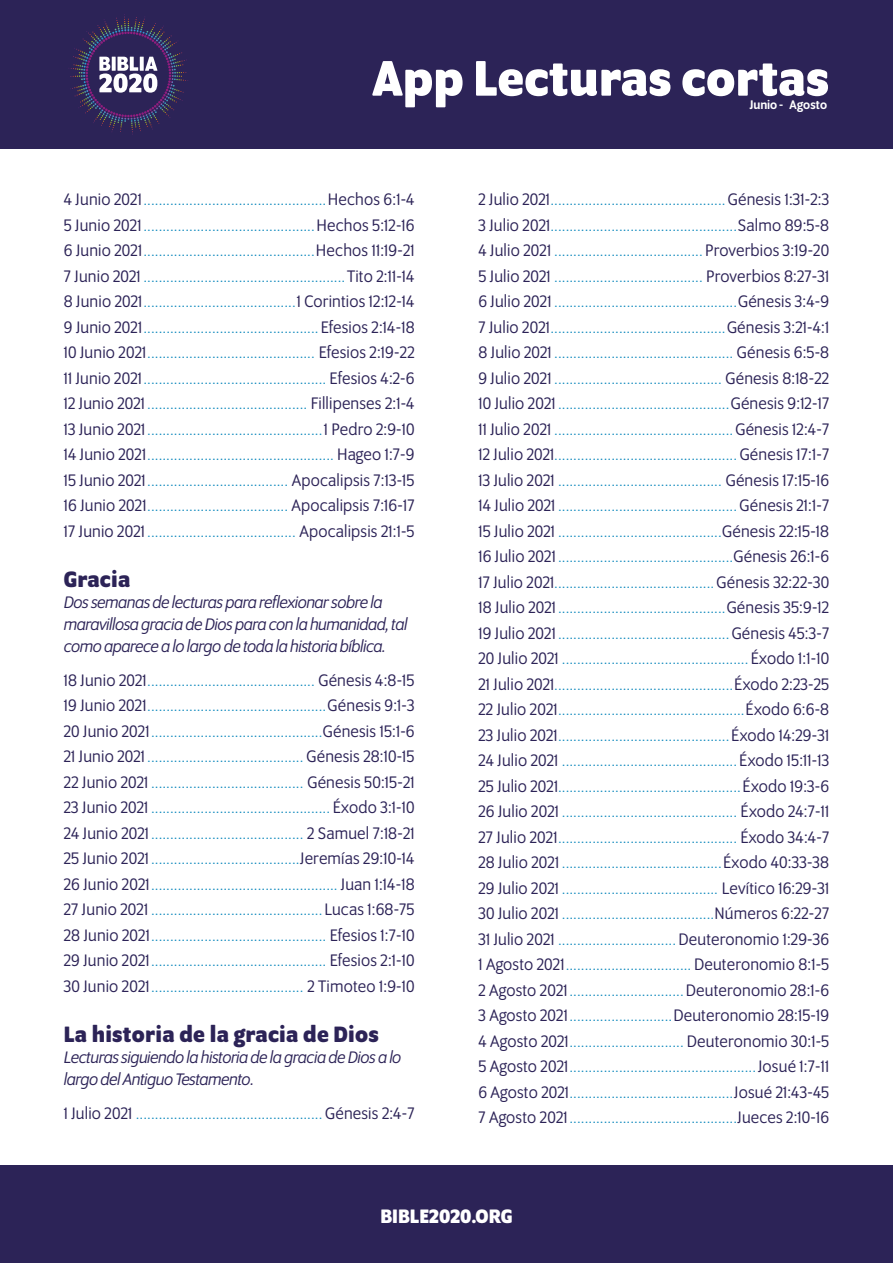
<style>
.page{position:relative;width:893px;height:1263px;background:#fff}
.page>*{position:absolute;margin:0;border:0;box-sizing:border-box;transform-origin:0 0}
.t1{font:700 54px "Program OT";color:#fff}
.t2{font:700 24px "Program OT";letter-spacing:.01em;color:#2c2357}
.t3{font:700 21px "Program OT";color:#fff}
.t4{font:italic 18px/21.6px "Program OT";letter-spacing:-.025em;color:#2c2357}
.t5{font:18px "Program OT";letter-spacing:.01em;color:#2c2357}
.t6{font:15px/25.5px "Program OT";color:#0986bb;text-align:justify}
.t7{font:500 13.5px "Program OT";letter-spacing:.005em;color:#fff}
.s1{font-size:18px;color:#2c2357}
.s2{font-size:15px;color:#0986bb}
</style>
<div class="page">
<div style="left:0;top:0;width:893px;height:149px;background:#2c2357"></div>
<div style="left:0;top:1166px;width:893px;height:97px;background:#2c2357"></div>
<svg style="left:104px;top:14px;width:41px;height:10px"></svg>
<svg style="left:99px;top:57px;width:58px;height:36px"></svg>
<h1 class="t1" style="left:372px;top:47px;width:458px">App Lecturas cortas</h1>
<p class="t7" style="left:750px;top:97px;width:79px">Junio - Agosto</p>
<p class="t6" style="left:64px;top:188px;width:352px"><span class="s1">4 Junio 2021</span>................................................<span class="s1">Hechos 6:1-4<br>5 Junio 2021</span>.............................................<span class="s1">Hechos 5:12-16<br>6 Junio 2021</span>.............................................<span class="s1">Hechos 11:19-21<br>7 Junio 2021</span> .....................................................<span class="s1">Tito 2:11-14<br>8 Junio 2021</span>........................................<span class="s1">1 Corintios 12:12-14<br>9 Junio 2021</span>.............................................. <span class="s1">Efesios 2:14-18<br>10 Junio 2021</span>............................................ <span class="s1">Efesios 2:19-22<br>11 Junio 2021</span>................................................ <span class="s1">Efesios 4:2-6<br>12 Junio 2021</span> .......................................... <span class="s1">Fillipenses 2:1-4<br>13 Junio 2021</span>..............................................<span class="s1">1 Pedro 2:9-10<br>14 Junio 2021</span>................................................. <span class="s1">Hageo 1:7-9<br>15 Junio 2021</span>..................................... <span class="s1">Apocalipsis 7:13-15<br>16 Junio 2021</span>..................................... <span class="s1">Apocalipsis 7:16-17<br>17 Junio 2021</span> ....................................... <span class="s1">Apocalipsis 21:1-5</span></p>
<h2 class="t2" style="left:64px;top:565px;width:68px">Gracia</h2>
<p class="t4" style="left:64px;top:592px;width:345px">Dos semanas de lecturas para reflexionar sobre la maravillosa gracia de Dios para con la humanidad, tal como aparece a lo largo de toda la historia bíblica.</p>
<p class="t6" style="left:64px;top:668px;width:352px"><span class="s1">18 Junio 2021</span>............................................ <span class="s1">Génesis 4:8-15<br>19 Junio 2021</span>...............................................<span class="s1">Génesis 9:1-3<br>20 Junio 2021</span>.............................................<span class="s1">Génesis 15:1-6<br>21 Junio 2021</span> ......................................... <span class="s1">Génesis 28:10-15<br>22 Junio 2021</span> ........................................ <span class="s1">Génesis 50:15-21<br>23 Junio 2021</span> ............................................... <span class="s1">Éxodo 3:1-10<br>24 Junio 2021</span>........................................ <span class="s1">2 Samuel 7:18-21<br>25 Junio 2021</span> .......................................<span class="s1">Jeremías 29:10-14<br>26 Junio 2021</span>................................................. <span class="s1">Juan 1:14-18<br>27 Junio 2021</span> .............................................<span class="s1">Lucas 1:68-75<br>28 Junio 2021</span>.............................................. <span class="s1">Efesios 1:7-10<br>29 Junio 2021</span>.............................................. <span class="s1">Efesios 2:1-10<br>30 Junio 2021</span>........................................ <span class="s1">2 Timoteo 1:9-10</span></p>
<h2 class="t2" style="left:64px;top:1020px;width:317px">La historia de la gracia de Dios</h2>
<p class="t4" style="left:64px;top:1047px;width:339px">Lecturas siguiendo la historia de la gracia de Dios a lo largo del Antiguo Testamento.</p>
<p class="t6" style="left:64px;top:1101px;width:352px"><span class="s1">1 Julio 2021</span> ................................................. <span class="s1">Génesis 2:4-7</span></p>
<p class="t6" style="left:478px;top:188px;width:352px"><span class="s1">2 Julio 2021</span>.............................................. <span class="s1">Génesis 1:31-2:3<br>3 Julio 2021</span>.................................................<span class="s1">Salmo 89:5-8<br>4 Julio 2021</span> ....................................... <span class="s1">Proverbios 3:19-20<br>5 Julio 2021</span> ....................................... <span class="s1">Proverbios 8:27-31<br>6 Julio 2021</span> ................................................<span class="s1">Génesis 3:4-9<br>7 Julio 2021</span>..............................................<span class="s1">Génesis 3:21-4:1<br>8 Julio 2021</span> ............................................... <span class="s1">Génesis 6:5-8<br>9 Julio 2021</span> ............................................ <span class="s1">Génesis 8:18-22<br>10 Julio 2021</span> .............................................<span class="s1">Génesis 9:12-17<br>11 Julio 2021</span> ............................................... <span class="s1">Génesis 12:4-7<br>12 Julio 2021</span>................................................ <span class="s1">Génesis 17:1-7<br>13 Julio 2021</span> ........................................... <span class="s1">Génesis 17:15-16<br>14 Julio 2021</span> ............................................... <span class="s1">Génesis 21:1-7<br>15 Julio 2021</span> ...........................................<span class="s1">Génesis 22:15-18<br>16 Julio 2021</span> ..............................................<span class="s1">Génesis 26:1-6<br>17 Julio 2021</span>.......................................... <span class="s1">Génesis 32:22-30<br>18 Julio 2021</span>............................................<span class="s1">Génesis 35:9-12<br>19 Julio 2021</span> ............................................. <span class="s1">Génesis 45:3-7<br>20 Julio 2021</span> ................................................. <span class="s1">Éxodo 1:1-10<br>21 Julio 2021</span>...............................................<span class="s1">Éxodo 2:23-25<br>22 Julio 2021</span>.................................................<span class="s1">Éxodo 6:6-8<br>23 Julio 2021</span>.............................................<span class="s1">Éxodo 14:29-31<br>24 Julio 2021</span> .............................................. <span class="s1">Éxodo 15:11-13<br>25 Julio 2021</span>................................................<span class="s1">Éxodo 19:3-6<br>26 Julio 2021</span> .............................................. <span class="s1">Éxodo 24:7-11<br>27 Julio 2021</span>............................................... <span class="s1">Éxodo 34:4-7<br>28 Julio 2021</span> ..........................................<span class="s1">Éxodo 40:33-38<br>29 Julio 2021</span> ......................................... <span class="s1">Levítico 16:29-31<br>30 Julio 2021</span> ........................................<span class="s1">Números 6:22-27<br>31 Julio 2021</span> ............................... <span class="s1">Deuteronomio 1:29-36<br>1 Agosto 2021</span>................................. <span class="s1">Deuteronomio 8:1-5<br>2 Agosto 2021</span>.............................. <span class="s1">Deuteronomio 28:1-6</span></p>
<p class="t5" style="left:478px;top:1005px;width:352px">3 Agosto 2021<span class="s2">...........................</span>Deuteronomio 28:15-19</p>
<p class="t6" style="left:478px;top:1029px;width:352px"><span class="s1">4 Agosto 2021</span>.............................. <span class="s1">Deuteronomio 30:1-5<br>5 Agosto 2021</span>.................................................<span class="s1">Josué 1:7-11<br>6 Agosto 2021</span>...........................................<span class="s1">Josué 21:43-45<br>7 Agosto 2021</span>............................................<span class="s1">Jueces 2:10-16</span></p>
<h3 class="t3" style="left:380px;top:1204px;width:134px">BIBLE2020.ORG</h3>
</div>
